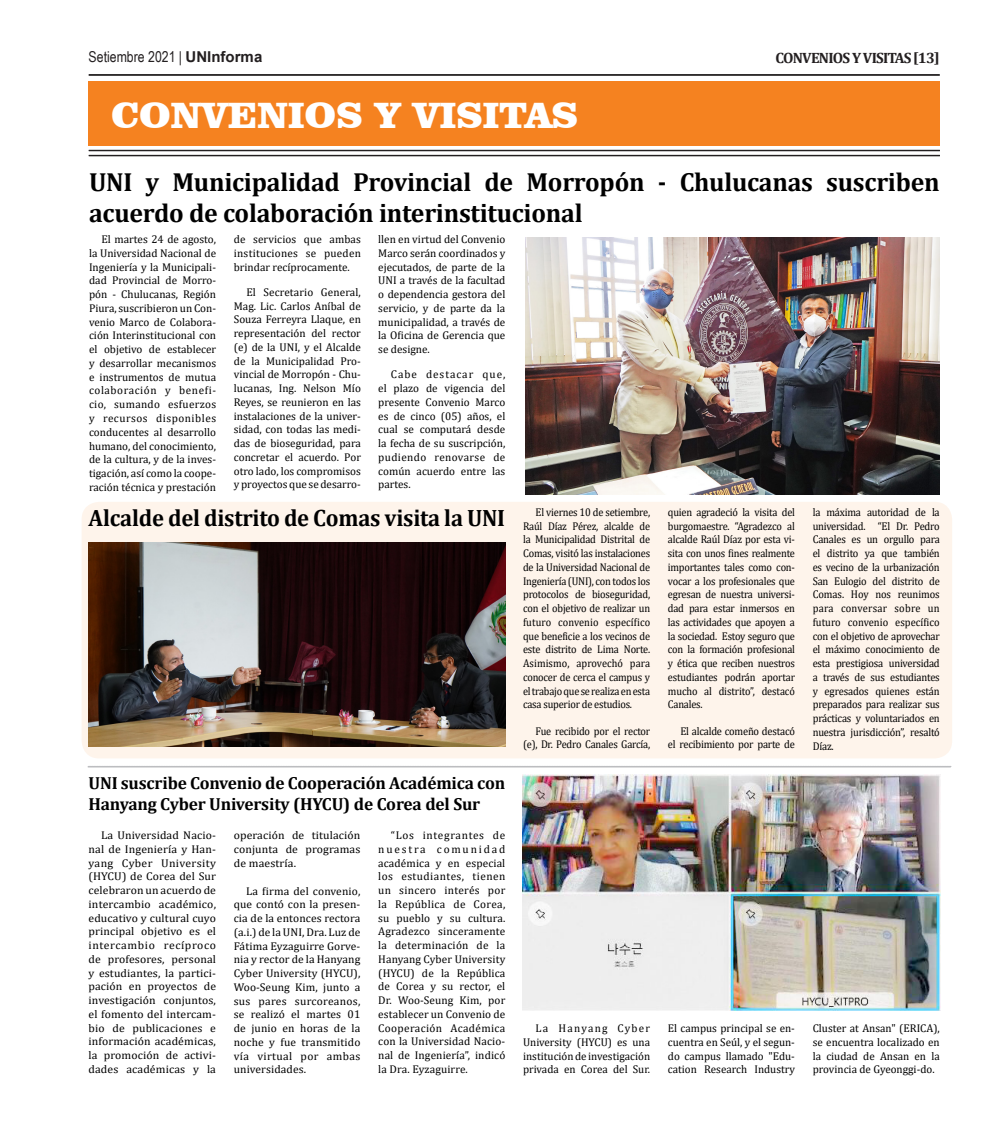
<style>
.page{position:relative;width:993px;height:1134px;background:#fff}
.page>*{position:absolute;margin:0;border:0;box-sizing:border-box;transform-origin:0 0}
.SECCIÓN_GRANDE{font:900 37.5px "Clarendon BT";color:#fff}
.Central_articulos{font:700 26.25px/31.5px "Cambria";letter-spacing:-.01em;color:#000}
.Central_articulos-2{font:700 23.75px "Cambria";letter-spacing:-.01em;color:#000;scale:.95 1}
.Central_articulos-3{font:700 17.5px/21px "Cambria";letter-spacing:-.01em;color:#000}
.t1{font:15px "Arial Narrow";color:#231f20}
.t2{font:700 15px "Cambria";letter-spacing:-.05em;color:#231f20}
.Central_articulos-4{font:11.25px/13.8px "Cambria";color:#000;text-align:justify}
.Central_articulos-5{font:11.25px/13.8px "Cambria";color:#000;text-align:justify;scale:.92 1}
.Central_articulos-6{font:11.25px/13.8px "Cambria";color:#000;text-align:justify;scale:1.04 1}
.Central_articulos-7{font:11.25px/13.8px "Cambria";color:#000;text-align:justify;scale:.93 1}
.Central_articulos-8{font:11.25px/13.8px "Cambria";letter-spacing:-.02em;color:#000;text-align:right;scale:.92 1}
.Central_articulos-9{font:11.25px/13.8px "Cambria";letter-spacing:-.02em;color:#000;text-align:right;scale:.93 1}
.s1{font-family:"Arial";font-weight:700}
</style>
<div class="page">
<div style="left:81px;top:502px;width:870px;height:256px;background:#fef4eb;border-radius:18px"></div>
<div style="left:88px;top:82px;width:851px;height:63px;background:#f58220"></div>
<hr style="left:89px;top:150px;width:850px;height:1px;background:#231f20">
<hr style="left:89px;top:155px;width:850px;height:1px;background:#231f20">
<img style="left:525px;top:237px;width:414px;height:257px">
<img style="left:88px;top:543px;width:417px;height:204px">
<img style="left:522px;top:775px;width:418px;height:236px">
<svg style="left:87px;top:766px;width:864px;height:1px"></svg>
<hr style="left:89px;top:74px;width:850px;height:2px;background:#231f20">
<h3 class="t1" style="left:89px;top:46px;width:175px">Setiembre 2021 | <span class="s1">UNInforma</span></h3>
<h3 class="t2" style="left:775px;top:47px;width:166px">CONVENIOS Y VISITAS [13]</h3>
<p class="SECCIÓN_GRANDE" style="left:111px;top:92px;width:468px">CONVENIOS Y VISITAS</p>
<p class="Central_articulos" style="left:89px;top:165px;width:851px">UNI y Municipalidad Provincial de Morropón - Chulucanas suscriben acuerdo de colaboración interinstitucional</p>
<p class="Central_articulos-4" style="left:89px;top:232px;width:128px;text-indent:12px">El martes 24 de agosto, la Universidad Nacional de Ingeniería y la Municipali&shy;dad Provincial de Morro&shy;pón - Chulucanas, Región Piura, suscribieron un Con&shy;venio Marco de Colabora&shy;ción Interinstitucional con el objetivo de establecer y desarrollar mecanismos e instrumentos de mutua colaboración y benefi&shy;cio, sumando esfuerzos y recursos disponibles conducentes al desarrollo humano, del conocimiento, de la cultura, y de la inves&shy;tigación, así como la coope&shy;ración técnica y prestación</p>
<p class="Central_articulos-5" style="left:523px;top:505px;width:140px;text-indent:12px">El viernes 10 de setiembre, Raúl Díaz Pérez, alcalde de la Municipalidad Distrital de Comas, visitó las instalaciones de la Universidad Nacional de Ingeniería (UNI), con todos los protocolos de bioseguridad, con el objetivo de realizar un futuro convenio específico que beneficie a los vecinos de este distrito de Lima Norte.<br>Asimismo, aprovechó para conocer de cerca el campus y el trabajo que se realiza en esta casa superior de estudios.</p>
<p class="Central_articulos-8" style="left:523px;top:724px;width:140px">Fue recibido por el rector (e), Dr. Pedro Canales García,</p>
<p class="Central_articulos-4" style="left:234px;top:232px;width:128px">de servicios que ambas instituciones se pueden brindar recíprocamente.</p>
<p class="Central_articulos-4" style="left:234px;top:285px;width:128px;text-indent:12px">El Secretario General, Mag. Lic. Carlos Aníbal de Souza Ferreyra Llaque, en representación del rector (e) de la UNI, y el Alcalde de la Municipalidad Pro&shy;vincial de Morropón - Chu&shy;lucanas, Ing. Nelson Mío Reyes, se reunieron en las instalaciones de la univer&shy;sidad, con todas las medi&shy;das de bioseguridad, para concretar el acuerdo. Por otro lado, los compromisos y proyectos que se desarro-</p>
<p class="Central_articulos-4" style="left:378px;top:232px;width:128px">llen en virtud del Convenio Marco serán coordinados y ejecutados, de parte de la UNI a través de la facultad o dependencia gestora del servicio, y de parte da la municipalidad, a través de la Oficina de Gerencia que se designe.</p>
<p class="Central_articulos-4" style="left:378px;top:368px;width:129px;text-indent:12px">Cabe destacar que, el plazo de vigencia del presente Convenio Marco es de cinco (05) años, el cual se computará desde la fecha de su suscripción, pudiendo renovarse de común acuerdo entre las partes.</p>
<p class="Central_articulos-5" style="left:667px;top:505px;width:140px">quien agradeció la visita del burgomaestre. “Agradezco al alcalde Raúl Díaz por esta vi&shy;sita con unos fines realmente importantes tales como con&shy;vocar a los profesionales que egresan de nuestra universi&shy;dad para estar inmersos en las actividades que apoyen a la sociedad. Estoy seguro que con la formación profesional y ética que reciben nuestros estudiantes podrán aportar mucho al distrito”, destacó Canales.</p>
<p class="Central_articulos-9" style="left:667px;top:724px;width:138px">El alcalde comeño destacó<br>el recibimiento por parte de</p>
<p class="Central_articulos-7" style="left:812px;top:505px;width:138px">la máxima autoridad de la universidad. “El Dr. Pedro Canales es un orgullo para el distrito ya que también es vecino de la urbanización San Eulogio del distrito de Comas. Hoy nos reunimos para conversar sobre un futuro convenio específico con el objetivo de aprovechar el máximo conocimiento de esta prestigiosa universidad a través de sus estudiantes y egresados quienes están preparados para realizar sus prácticas y voluntariados en nuestra jurisdicción”, resaltó Díaz.</p>
<p class="Central_articulos-2" style="left:89px;top:501px;width:440px">Alcalde del distrito de Comas visita la UNI</p>
<p class="Central_articulos-3" style="left:88px;top:772px;width:418px">UNI suscribe Convenio de Cooperación Académica con<br>Hanyang Cyber University (HYCU) de Corea del Sur</p>
<p class="Central_articulos-6" style="left:88px;top:828px;width:124px;text-indent:12px">La Universidad Nacio&shy;nal de Ingeniería y Han&shy;yang Cyber University (HYCU) de Corea del Sur celebraron un acuerdo de intercambio académico, educativo y cultural cuyo principal objetivo es el intercambio recíproco de profesores, personal y estudiantes, la partici&shy;pación en proyectos de investigación conjuntos, el fomento del intercam&shy;bio de publicaciones e información académicas, la promoción de activi&shy;dades académicas y la</p>
<p class="Central_articulos-6" style="left:234px;top:828px;width:123px">operación de titulación conjunta de programas de maestría.</p>
<p class="Central_articulos-4" style="left:378px;top:828px;width:128px;text-indent:12px">“Los integrantes de nuestra comunidad académica y en especial los estudiantes, tienen un sincero interés por la República de Corea, su pueblo y su cultura.<br>Agradezco sinceramente la determinación de la Hanyang Cyber University (HYCU) de la República de Corea y su rector, el Dr. Woo-Seung Kim, por establecer un Convenio de Cooperación Académica con la Universidad Nacio&shy;nal de Ingeniería”, indicó la Dra. Eyzaguirre.</p>
<p class="Central_articulos-4" style="left:234px;top:884px;width:128px;text-indent:12px">La firma del convenio, que contó con la presen&shy;cia de la entonces rectora (a.i.) de la UNI, Dra. Luz de Fátima Eyzaguirre Gorve&shy;nia y rector de la Hanyang Cyber University (HYCU), Woo-Seung Kim, junto a sus pares surcoreanos, se realizó el martes 01 de junio en horas de la noche y fue transmitido vía virtual por ambas universidades.</p>
<p class="Central_articulos-4" style="left:523px;top:1021px;width:128px;text-indent:12px">La Hanyang Cyber University (HYCU) es una institución de investigación privada en Corea del Sur.</p>
<p class="Central_articulos-4" style="left:667px;top:1021px;width:128px">El campus principal se en&shy;cuentra en Seúl, y el segun&shy;do campus llamado "Edu&shy;cation Research Industry</p>
<p class="Central_articulos-4" style="left:812px;top:1021px;width:128px">Cluster at Ansan" (ERICA), se encuentra localizado en la ciudad de Ansan en la provincia de Gyeonggi-do.</p>
</div>
